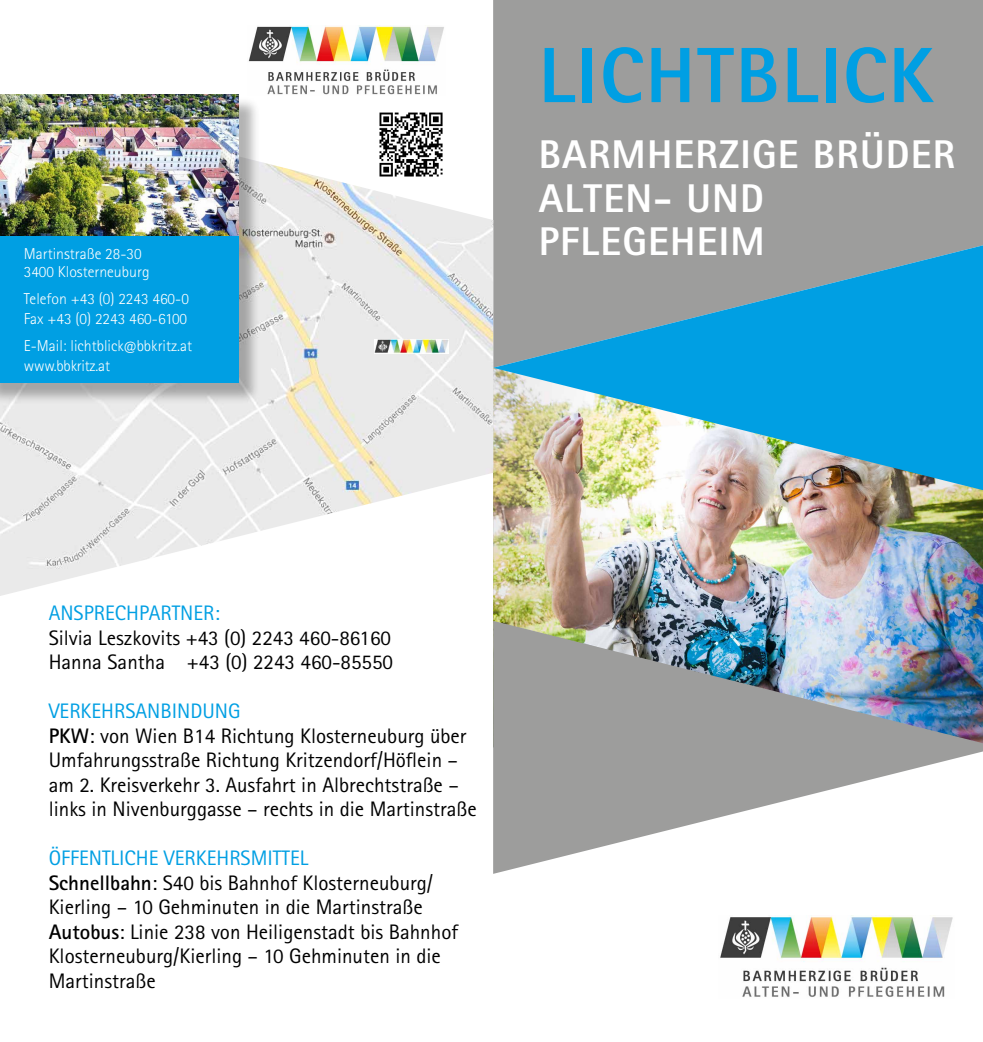
<style>
.page{position:relative;width:983px;height:1042px;background:#fff}
.page>*{position:absolute;margin:0;border:0;box-sizing:border-box;transform-origin:0 0}
.t1{font:800 78.4px "Rotis Sans Serif Pro";letter-spacing:.03em;color:#009fe3}
.t2{font:800 40.07px/43.8px "Rotis Sans Serif Pro";letter-spacing:.03em;color:#fff}
.t3{font:21px/24.5px "Rotis Sans Serif Pro";color:#000}
.t4{font:21px "Rotis Sans Serif Pro";color:#009fe3}
.t5{font:300 15.75px/19.9px "Rotis Sans Serif Pro";color:#fff}
.s1{color:#009fe3}
.s2{font-weight:700}
</style>
<div class="page">
<div style="left:493px;top:0;width:489px;height:245px;background:#9d9d9c"></div>
<img style="left:493px;top:490px;width:489px;height:131px">
<img style="left:493px;top:245px;width:489px;height:245px">
<img style="left:493px;top:621px;width:489px;height:253px">
<img style="left:248px;top:26px;width:196px;height:69px">
<img style="left:0;top:162px;width:493px;height:434px">
<img style="left:376px;top:112px;width:70px;height:67px">
<img style="left:374px;top:339px;width:74px;height:15px">
<div style="left:0;top:97px;width:260px;height:163px;background:#000;opacity:.3"></div>
<img style="left:0;top:94px;width:238px;height:143px">
<div style="left:0;top:239px;width:260px;height:166px;background:#000;opacity:.3"></div>
<div style="left:0;top:237px;width:238px;height:146px;background:#009fe3"></div>
<img style="left:720px;top:915px;width:233px;height:82px">
<p class="t5" style="left:24px;top:245px;width:127px;line-height:17.5px">Martinstraße 28-30<br>3400 Klosterneuburg</p>
<p class="t5" style="left:24px;top:289px;width:166px">Telefon +43 (0) 2243 460-0<br>Fax +43 (0) 2243 460-6100</p>
<p class="t5" style="left:24px;top:336px;width:170px">E-Mail: lichtblick@bbkritz.at www.bbkritz.at</p>
<h1 class="t1" style="left:538px;top:26px;width:396px">LICHTBLICK</h1>
<h2 class="t2" style="left:538px;top:132px;width:418px">BARMHERZIGE BRÜDER<br>ALTEN- UND<br>PFLEGEHEIM</h2>
<p class="t4" style="left:49px;top:601px;width:173px">ANSPRECHPARTNER:</p>
<p class="t3" style="left:49px;top:625px;width:346px">Silvia Leszkovits +43 (0) 2243 460-86160<br>Hanna Santha +43 (0) 2243 460-85550</p>
<p class="t3" style="left:49px;top:699px;width:429px"><span class="s1">VERKEHRSANBINDUNG<br></span><span class="s2">PKW</span>: von Wien B14 Richtung Klosterneuburg über Umfahrungsstraße Richtung Kritzendorf/Höflein – am 2. Kreisverkehr 3. Ausfahrt in Albrechtstraße – links in Nivenburggasse – rechts in die Martinstraße</p>
<p class="t3" style="left:49px;top:846px;width:410px"><span class="s1">ÖFFENTLICHE VERKEHRSMITTEL<br></span><span class="s2">Schnellbahn</span>: S40 bis Bahnhof Klosterneuburg/ Kierling – 10 Gehminuten in die Martinstraße <span class="s2">Autobus</span>: Linie 238 von Heiligenstadt bis Bahnhof Klosterneuburg/Kierling – 10 Gehminuten in die Martinstraße</p>
</div>
